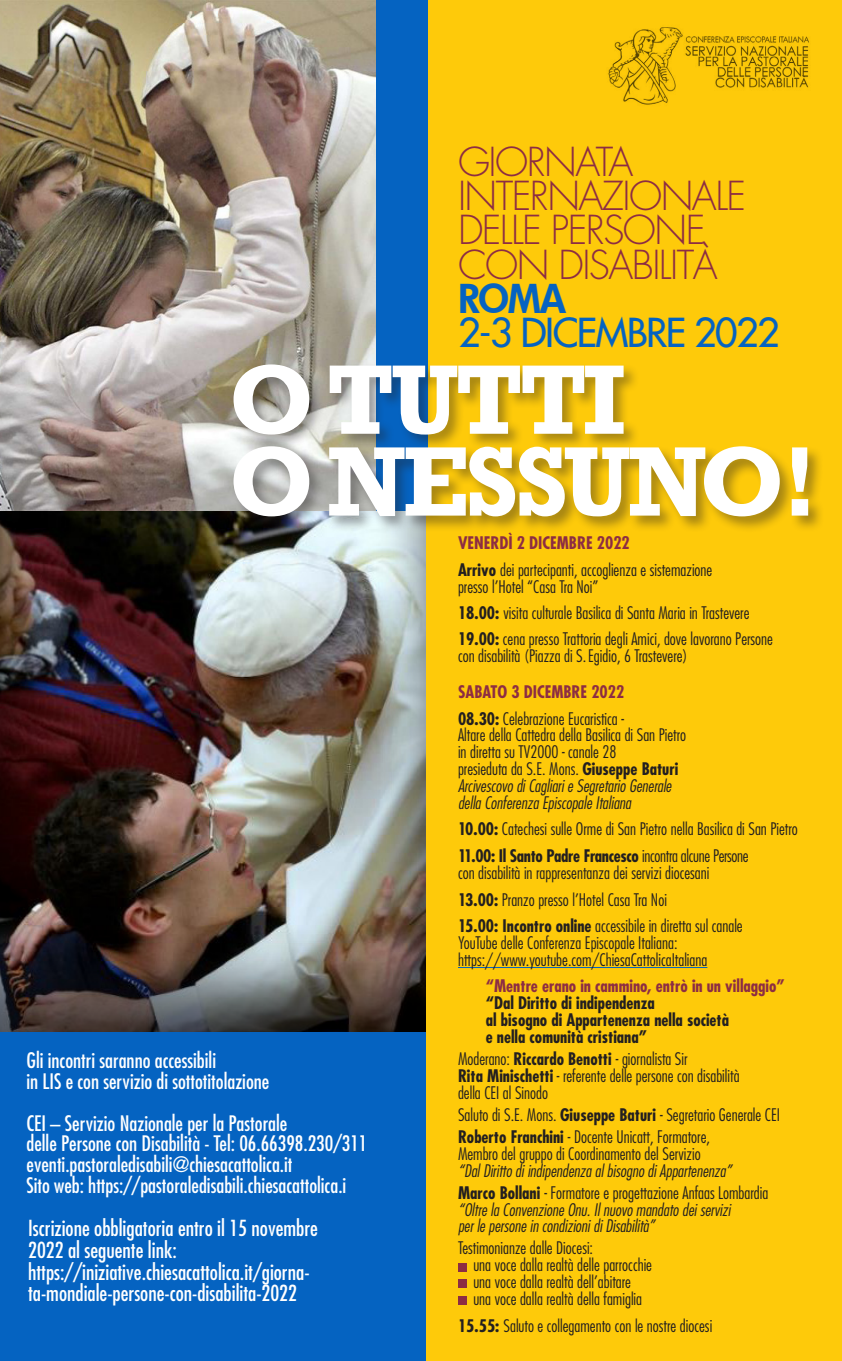
<style>
.page{position:relative;width:842px;height:1361px;background:#fff}
.page>*{position:absolute;margin:0;border:0;box-sizing:border-box;transform-origin:0 0}
.t1{font:700 92.6px "Rockwell";letter-spacing:-.04em;color:#fff}
.t2{font:300 38.9px/34.3px "Futura";letter-spacing:-.04em;color:#8d2d43}
.t3{font:38.9px/34.3px "Futura";letter-spacing:-.04em;color:#0563c1}
.Grigio{font:condensed 21.5px/21.5px "Futura";color:#fff}
.Rosso{font:condensed 20.8px/20.8px "Futura";color:#fff}
.Grigio-2{font:300 condensed 16.9px/16.9px "Futura";color:#231f20}
.Grigio-3{font:italic 300 condensed 16.9px/16.9px "Futura";color:#231f20}
.Grigio-4{font:700 condensed 16.9px/16.9px "Futura";color:#231f20}
.Grigio-5{font:700 condensed 16.9px "Futura";color:#8d2d43}
.Rosso-2{font:700 condensed 16.9px "Futura";color:#8d2d43}
.s1{font-weight:800}
.s2{font-stretch:normal;color:#0563c1}
.s3{font-weight:700}
.s4{font-style:italic}
</style>
<div class="page">
<div style="left:425px;top:0;width:417px;height:1361px;background:#feca0a"></div>
<img style="left:0;top:0;width:376px;height:510px">
<div style="left:0;top:510px;width:426px;height:528px;background:#231f20;opacity:.7"></div>
<div style="left:376px;top:0;width:51px;height:510px;background:#0563c1"></div>
<img style="left:608px;top:27px;width:201px;height:78px">
<div style="left:231px;top:362px;width:593px;height:171px;background:#231f20;opacity:.4"></div>
<div style="left:0;top:1033px;width:425px;height:328px;background:#0563c1"></div>
<hr style="left:458px;top:967px;width:249px;height:1px;background:#0563c1">
<div style="left:458px;top:1263px;width:8px;height:8px;background:#8d2d43"></div>
<div style="left:458px;top:1279px;width:8px;height:9px;background:#8d2d43"></div>
<div style="left:458px;top:1296px;width:8px;height:9px;background:#8d2d43"></div>
<p class="t2" style="left:458px;top:145px;width:177px">GIORNATA</p>
<p class="t2" style="left:458px;top:180px;width:290px">INTERNAZIONALE<br>DELLE PERSONE</p>
<p class="t2" style="left:458px;top:248px;width:261px">CON DISABILITÀ</p>
<p class="t3" style="left:458px;top:282px;width:323px"><span class="s1">ROMA<br></span>2-3 DICEMBRE 2022</p>
<p class="t1" style="left:229px;top:340px;width:398px">O TUTTI</p>
<p class="t1" style="left:229px;top:422px;width:591px">O NESSUNO !</p>
<p class="Rosso" style="left:27px;top:1050px;width:244px">Gli incontri saranno accessibili<br>in LIS e con servizio di sottotitolazione</p>
<p class="Rosso" style="left:27px;top:1112px;width:342px">CEI – Servizio Nazionale per la Pastorale<br>delle Persone con Disabilità - Tel: 06.66398.230/311</p>
<p class="Rosso" style="left:27px;top:1154px;width:267px">eventi.pastoraledisabili@chiesacattolica.it</p>
<p class="Rosso" style="left:27px;top:1174px;width:326px">Sito web: https://pastoraledisabili.chiesacattolica.i<span class="s2">t</span></p>
<p class="Grigio" style="left:28px;top:1217px;width:291px">Iscrizione obbligatoria entro il 15 novembre<br>2022 al seguente link:</p>
<p class="Grigio" style="left:28px;top:1260px;width:283px">https://iniziative.chiesacattolica.it/giorna&shy;ta-mondiale-persone-con-disabilita-2022</p>
<p class="Rosso-2" style="left:458px;top:532px;width:173px">VENERDÌ 2 DICEMBRE 2022</p>
<p class="Grigio-2" style="left:458px;top:561px;width:256px"><span class="s3">Arrivo</span> dei partecipanti, accoglienza e sistemazione presso l’Hotel “Casa Tra Noi”</p>
<p class="Grigio-2" style="left:458px;top:604px;width:293px"><span class="s3">18.00:</span> visita culturale Basilica di Santa Maria in Trastevere</p>
<p class="Grigio-2" style="left:458px;top:630px;width:317px"><span class="s3">19.00:</span> cena presso Trattoria degli Amici, dove lavorano Persone con disabilità (Piazza di S. Egidio, 6 Trastevere)</p>
<p class="Rosso-2" style="left:458px;top:681px;width:168px">SABATO 3 DICEMBRE 2022</p>
<p class="Grigio-2" style="left:458px;top:710px;width:230px"><span class="s3">08.30:</span> Celebrazione Eucaristica -<br>Altare della Cattedra della Basilica di San Pietro in diretta su TV2000 - canale 28<br>presieduta da S.E. Mons. <span class="s3">Giuseppe Baturi </span><span class="s4">Arcivescovo di Cagliari e Segretario Generale della Conferenza Episcopale Italiana</span></p>
<p class="Grigio-2" style="left:458px;top:820px;width:341px"><span class="s3">10.00:</span> Catechesi sulle Orme di San Pietro nella Basilica di San Pietro</p>
<p class="Grigio-2" style="left:458px;top:847px;width:292px"><span class="s3">11.00: Il Santo Padre Francesco</span> incontra alcune Persone con disabilità in rappresentanza dei servizi diocesani</p>
<p class="Grigio-2" style="left:458px;top:891px;width:210px"><span class="s3">13.00:</span> Pranzo presso l’Hotel Casa Tra Noi</p>
<p class="Grigio-2" style="left:458px;top:917px;width:286px"><span class="s3">15.00: Incontro online</span> accessibile in diretta sul canale<br>YouTube delle Conferenza Episcopale Italiana:</p>
<p class="Grigio-2" style="left:458px;top:951px;width:251px">https://www.youtube.com/ChiesaCattolicaItaliana</p>
<p class="Grigio-5" style="left:486px;top:975px;width:300px">“Mentre erano in cammino, entrò in un villaggio”</p>
<p class="Grigio-4" style="left:486px;top:994px;width:245px">“Dal Diritto di indipendenza<br>al bisogno di Appartenenza nella società e nella comunità cristiana”</p>
<p class="Grigio-2" style="left:458px;top:1050px;width:231px">Moderano: <span class="s3">Riccardo Benotti</span> - giornalista Sir</p>
<p class="Grigio-2" style="left:458px;top:1067px;width:283px"><span class="s3">Rita Minischetti</span> - referente delle persone con disabilità della CEI al Sinodo</p>
<p class="Grigio-2" style="left:458px;top:1106px;width:323px">Saluto di S.E. Mons. <span class="s3">Giuseppe Baturi</span> - Segretario Generale CEI</p>
<p class="Grigio-2" style="left:458px;top:1128px;width:254px"><span class="s3">Roberto Franchini</span> - Docente Unicatt, Formatore,<br>Membro del gruppo di Coordinamento del Servizio</p>
<p class="Grigio-3" style="left:458px;top:1162px;width:275px">“Dal Diritto di indipendenza al bisogno di Appartenenza”</p>
<p class="Grigio-2" style="left:458px;top:1184px;width:312px"><span class="s3">Marco Bollani</span> - Formatore e progettazione Anfaas Lombardia</p>
<p class="Grigio-3" style="left:458px;top:1201px;width:274px">“Oltre la Convenzione Onu. Il nuovo mandato dei servizi per le persone in condizioni di Disabilità”</p>
<p class="Grigio-2" style="left:458px;top:1239px;width:137px">Testimonianze dalle Diocesi:</p>
<p class="Grigio-2" style="left:473px;top:1256px;width:180px">una voce dalla realtà delle parrocchie</p>
<p class="Grigio-2" style="left:473px;top:1273px;width:159px">una voce dalla realtà dell’abitare</p>
<p class="Grigio-2" style="left:473px;top:1290px;width:170px">una voce dalla realtà della famiglia</p>
<p class="Grigio-2" style="left:458px;top:1317px;width:256px"><span class="s3">15.55:</span> Saluto e collegamento con le nostre diocesi</p>
</div>
